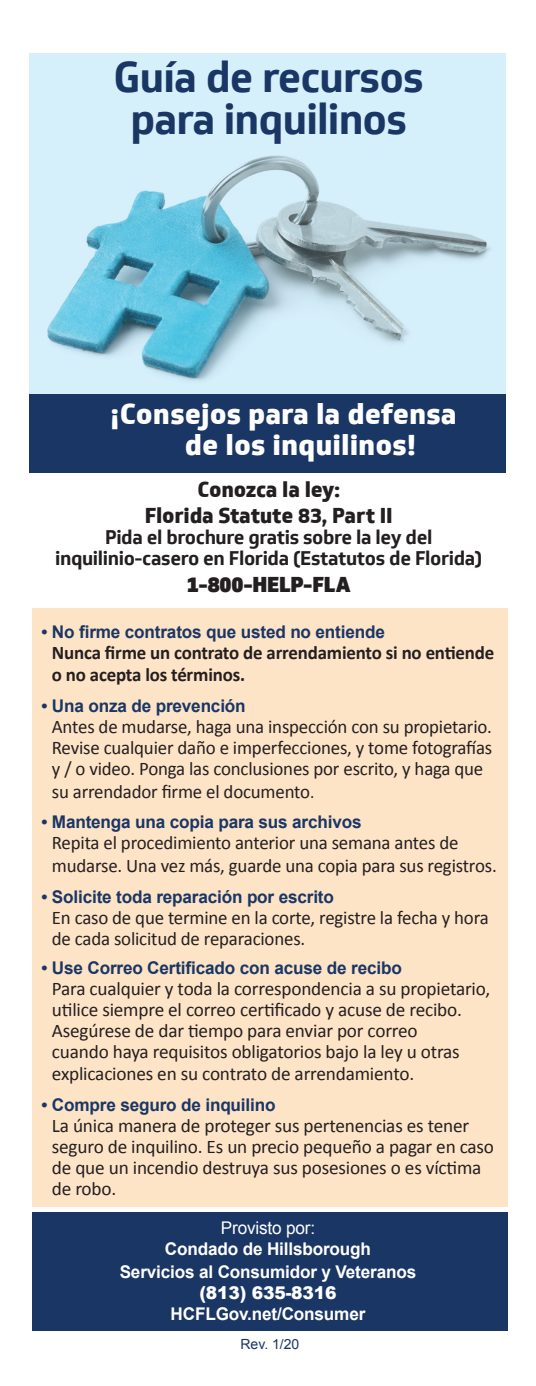
<style>
.page{position:relative;width:536px;height:1386px;background:#fff}
.page>*{position:absolute;margin:0;border:0;box-sizing:border-box;transform-origin:0 0}
.t1{font:700 42px/42px "Soleto";letter-spacing:-.02em;color:#1a3664;text-align:center}
.t2{font:800 28px/31.5px "Soleto";color:#fff}
.t3{font:800 21px/26.2px "Soleto";letter-spacing:-.01em;color:#231f20;text-align:center}
.t4{font:900 21px "Soleto";letter-spacing:-.01em;color:#231f20}
.t5{font:19.25px/21px "Calibri";letter-spacing:-.01em;color:#231f20}
.t6{font:700 19.25px/21px "Soleto";letter-spacing:-.02em;color:#231f20;text-align:center}
.t7{font:700 19.25px "Calibri";letter-spacing:-.01em;color:#231f20}
.t8{font:700 17.5px "Arial";letter-spacing:-.01em;color:#1a3664}
.t9{font:700 17.5px/21px "Arial";letter-spacing:-.01em;color:#fff;text-align:center}
.t10{font:14px "Arial";color:#1a3664}
.s1{font-size:17.5px}
.s2{font-weight:400}
.s3{font-weight:900}
</style>
<div class="page">
<div style="left:32px;top:609px;width:475px;height:598px;background:#fee4c7"></div>
<img style="left:30px;top:53px;width:475px;height:341px">
<div style="left:30px;top:394px;width:475px;height:78px;background:#1a3664"></div>
<div style="left:32px;top:1212px;width:475px;height:119px;background:#1a3664"></div>
<p class="t1" style="left:114px;top:56px;width:311px">Guía de recursos para inquilinos</p>
<p class="t2" style="left:185px;top:398px;width:273px;text-indent:-75px">¡Consejos para la defensa de los inquilinos!</p>
<h4 class="t3" style="left:145px;top:477px;width:249px">Conozca la ley:<br>Florida Statute 83, Part II</h4>
<p class="t6" style="left:55px;top:527px;width:428px">Pida el brochure gratis sobre la ley del inquilinio-casero en Florida (Estatutos de Florida)</p>
<h4 class="t4" style="left:187px;top:570px;width:165px">1-800-HELP-FLA</h4>
<p class="t8" style="left:41px;top:620px;width:345px">• No firme contratos que usted no entiende</p>
<p class="t7" style="left:52px;top:640px;width:443px">Nunca firme un contrato de arrendamiento si no entiende</p>
<h4 class="t7" style="left:52px;top:663px;width:195px">o no acepta los términos.</h4>
<p class="t8" style="left:41px;top:694px;width:206px">• Una onza de prevención</p>
<p class="t5" style="left:52px;top:716px;width:441px">Antes de mudarse, haga una inspección con su propietario.</p>
<p class="t5" style="left:52px;top:737px;width:442px">Revise cualquier daño e imperfecciones, y tome fotografías</p>
<p class="t5" style="left:52px;top:757px;width:433px;line-height:22.8px">y / o video. Ponga las conclusiones por escrito, y haga que su arrendador firme el documento<span class="s1">.</span></p>
<p class="t8" style="left:41px;top:810px;width:321px">• Mantenga una copia para sus archivos</p>
<p class="t5" style="left:52px;top:832px;width:446px;line-height:22.8px">Repita el procedimiento anterior una semana antes de mudarse. Una vez más, guarde una copia para sus registros.</p>
<p class="t8" style="left:41px;top:885px;width:294px">• Solicite toda reparación por escrito</p>
<p class="t5" style="left:52px;top:907px;width:438px">En caso de que termine en la corte, registre la fecha y hora de cada solicitud de reparaciones.</p>
<p class="t8" style="left:41px;top:956px;width:362px">• Use Correo Certificado con acuse de recibo</p>
<p class="t5" style="left:52px;top:978px;width:439px">Para cualquier y toda la correspondencia a su propietario,</p>
<p class="t5" style="left:52px;top:999px;width:411px">utilice siempre el correo certificado y acuse de recibo.<br>Asegúrese de dar tiempo para enviar por correo cuando haya requisitos obligatorios bajo la ley u otras</p>
<p class="t5" style="left:52px;top:1063px;width:363px">explicaciones en su contrato de arrendamiento.</p>
<p class="t8" style="left:41px;top:1093px;width:235px">• Compre seguro de inquilino</p>
<p class="t5" style="left:52px;top:1115px;width:443px">La única manera de proteger sus pertenencias es tener seguro de inquilino. Es un precio pequeño a pagar en caso de que un incendio destruya sus posesiones o es víctima de robo.</p>
<p class="t9" style="left:165px;top:1218px;width:207px"><span class="s2">Provisto por:<br></span>Condado de Hillsborough</p>
<p class="t9" style="left:120px;top:1261px;width:298px">Servicios al Consumidor y Veteranos <span class="s3">(813) 635-8316<br></span>HCFLGov.net/Consumer</p>
<p class="t10" style="left:240px;top:1335px;width:60px">Rev. 1/20</p>
</div>
